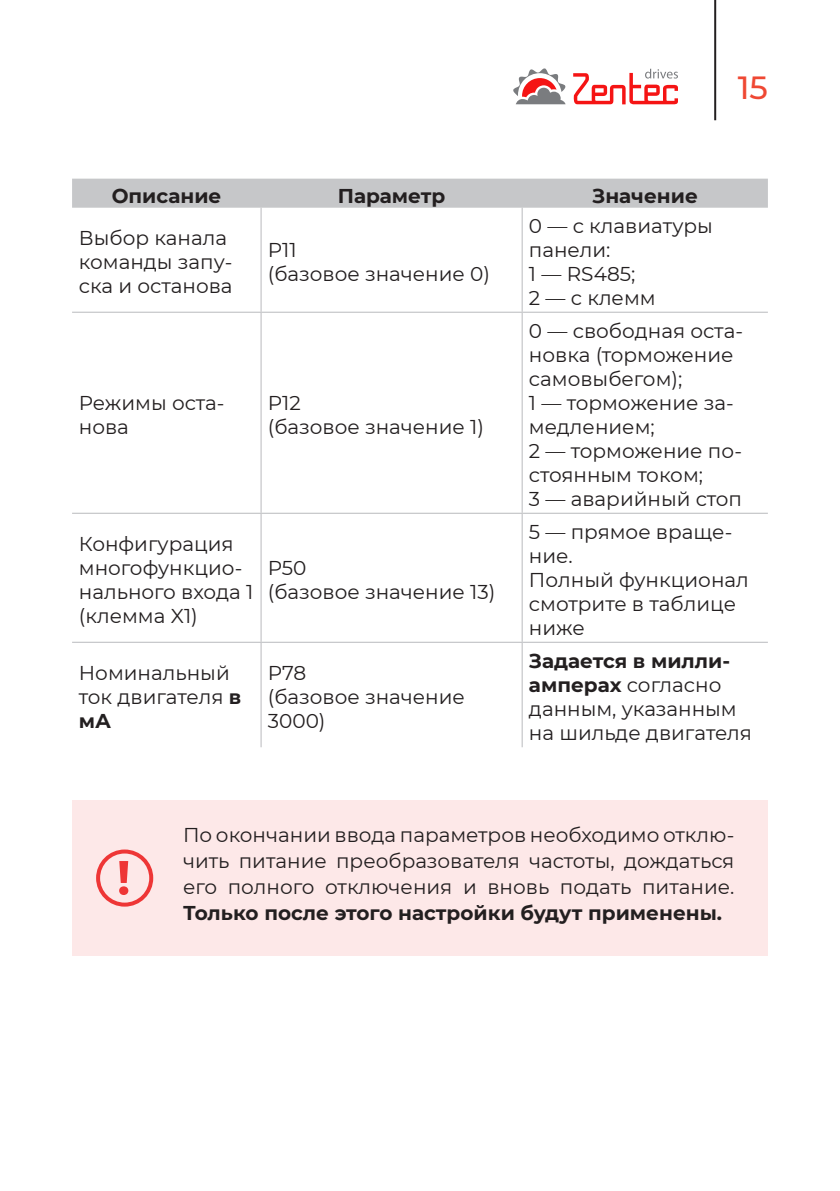
<style>
.page{position:relative;width:840px;height:1191px;background:#fff}
.page>*{position:absolute;margin:0;border:0;box-sizing:border-box;transform-origin:0 0}
.t1{font:500 32px "Montserrat";color:#ef4833}
.t2{font:20px/24px "Montserrat";color:#231f20}
.t3{font:700 20px "Montserrat";color:#231f20}
.s1{font-weight:700}
</style>
<div class="page">
<hr style="left:713px;top:0;width:2px;height:120px;background:#231f20">
<svg style="left:513px;top:68px;width:52px;height:36px"></svg>
<svg style="left:573px;top:69px;width:104px;height:35px"></svg>
<div style="left:72px;top:179px;width:695px;height:29px;background:#c6c7c9"></div>
<hr style="left:260px;top:208px;width:1px;height:104px;background:#b9babd">
<hr style="left:521px;top:208px;width:1px;height:104px;background:#b9babd">
<hr style="left:72px;top:312px;width:189px;height:1px;background:#b9babd">
<hr style="left:261px;top:312px;width:261px;height:1px;background:#b9babd">
<hr style="left:260px;top:313px;width:1px;height:200px;background:#b9babd">
<hr style="left:522px;top:312px;width:245px;height:1px;background:#b9babd">
<hr style="left:521px;top:313px;width:1px;height:200px;background:#b9babd">
<hr style="left:72px;top:513px;width:189px;height:1px;background:#b9babd">
<hr style="left:261px;top:513px;width:261px;height:1px;background:#b9babd">
<hr style="left:260px;top:514px;width:1px;height:128px;background:#b9babd">
<hr style="left:522px;top:513px;width:245px;height:1px;background:#b9babd">
<hr style="left:521px;top:514px;width:1px;height:128px;background:#b9babd">
<hr style="left:72px;top:642px;width:189px;height:1px;background:#b9babd">
<hr style="left:261px;top:642px;width:261px;height:1px;background:#b9babd">
<hr style="left:260px;top:643px;width:1px;height:104px;background:#b9babd">
<hr style="left:522px;top:642px;width:245px;height:1px;background:#b9babd">
<hr style="left:521px;top:643px;width:1px;height:104px;background:#b9babd">
<div style="left:72px;top:800px;width:695px;height:155px;background:#fde8e8"></div>
<div style="left:96px;top:849px;width:57px;height:57px;border:4px solid #ee3636;border-radius:50%"></div>
<svg style="left:119px;top:861px;width:9px;height:34px"></svg>
<h1 class="t1" style="left:737px;top:65px;width:32px">15</h1>
<p class="t3" style="left:112px;top:181px;width:111px">Описание</p>
<p class="t3" style="left:337px;top:181px;width:109px">Параметр</p>
<p class="t3" style="left:592px;top:181px;width:107px">Значение</p>
<p class="t2" style="left:79px;top:225px;width:155px">Выбор канала команды запу&shy;ска и останова</p>
<p class="t2" style="left:528px;top:213px;width:185px">0 — с клавиатуры панели:</p>
<p class="t2" style="left:528px;top:261px;width:108px">1 — RS485;</p>
<p class="t2" style="left:528px;top:285px;width:128px">2 — с клемм</p>
<p class="t2" style="left:268px;top:237px;width:30px">Р11</p>
<p class="t2" style="left:268px;top:261px;width:223px">(базовое значение 0)</p>
<p class="t2" style="left:79px;top:390px;width:147px">Режимы оста&shy;нова</p>
<p class="t2" style="left:268px;top:390px;width:34px">Р12</p>
<p class="t2" style="left:268px;top:414px;width:217px">(базовое значение 1)</p>
<p class="t2" style="left:79px;top:531px;width:176px">Конфигурация многофункцио&shy;нального входа 1 (клемма X1)</p>
<p class="t2" style="left:268px;top:555px;width:40px">Р50</p>
<p class="t2" style="left:268px;top:579px;width:229px">(базовое значение 13)</p>
<p class="t2" style="left:79px;top:660px;width:164px">Номинальный ток двигателя <span class="s1">в мА</span></p>
<p class="t2" style="left:268px;top:660px;width:40px">Р78</p>
<p class="t2" style="left:268px;top:684px;width:198px">(базовое значение<br>3000)</p>
<p class="t2" style="left:528px;top:318px;width:215px">0 — свободная оста&shy;новка (торможение самовыбегом);</p>
<p class="t2" style="left:528px;top:390px;width:206px">1 — торможение за&shy;медлением;</p>
<p class="t2" style="left:528px;top:438px;width:214px">2 — торможение по&shy;стоянным током;</p>
<p class="t2" style="left:528px;top:486px;width:214px">3 — аварийный стоп</p>
<p class="t2" style="left:528px;top:519px;width:205px">5 — прямое враще&shy;ние.</p>
<p class="t2" style="left:528px;top:567px;width:221px">Полный функционал смотрите в таблице ниже</p>
<p class="t2" style="left:528px;top:648px;width:224px"><span class="s1">Задается в милли&shy;амперах</span> согласно данным, указанным на шильде двигателя</p>
<p class="t2" style="left:183px;top:821px;width:552px;line-height:26px;text-align:justify">По окончании ввода параметров необходимо отклю&shy;чить питание преобразователя частоты, дождаться его полного отключения и вновь подать питание.<br><span class="s1">Только после этого настройки будут применены.</span></p>
</div>
